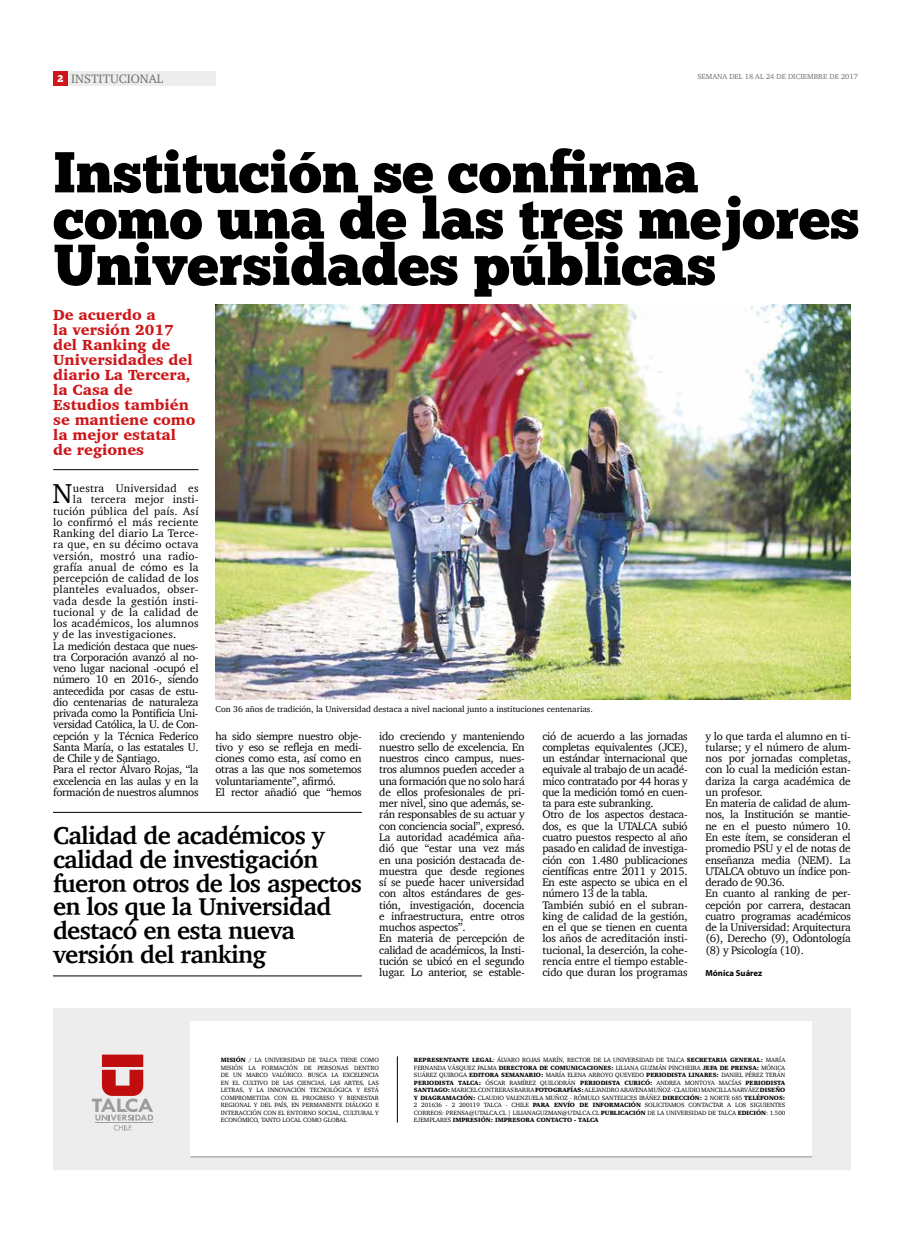
<style>
.page{position:relative;width:904px;height:1241px;background:#fff}
.page>*{position:absolute;margin:0;border:0;box-sizing:border-box;transform-origin:0 0}
.t1{font:57.5px/46.2px "Chunk Five Ex";color:#000}
.t2{font:28px "Charter";color:#000}
.t3{font:700 25px/23.8px "Charter";letter-spacing:-.025em;color:#000}
.t4{font:900 15px/15px "Charter";color:#cd171a}
.t5{font:12.5px "Charter";color:#706f6f}
.t6{font:11.25px/11.2px "Charter";letter-spacing:-.025em;color:#000}
.t7{font:11.25px "Charter";letter-spacing:.02em;color:#000}
.t8{font:10px "Chunk Five Ex";color:#fff}
.t9{font:8.75px "Charter";color:#000}
.t10{font:700 8.75px "Myriad Pro";color:#000}
.t11{font:7.5px "Charter";color:#706f6f}
.t12{font:6.25px/7.5px "Charter";color:#000;text-align:justify}
.s1{font-weight:900}
</style>
<div class="page">
<div style="left:53px;top:71px;width:15px;height:15px;background:#cd171a"></div>
<div style="left:69px;top:71px;width:147px;height:15px;background:#ededed"></div>
<div style="left:53px;top:1008px;width:797px;height:161px;background:#ededed"></div>
<div style="left:190px;top:1020px;width:622px;height:136px;background:#fff"></div>
<hr style="left:397px;top:1056px;width:1px;height:66px;background:#000">
<svg style="left:92px;top:1054px;width:61px;height:76px"></svg>
<hr style="left:95px;top:1121px;width:58px;height:1px;background:#9d9d9c">
<hr style="left:190px;top:1155px;width:622px;height:2px;background:#9d9d9c">
<hr style="left:53px;top:469px;width:145px;height:1px;background:#000">
<hr style="left:53px;top:975px;width:309px;height:1px;background:#000">
<hr style="left:53px;top:812px;width:309px;height:1px;background:#000">
<img style="left:215px;top:305px;width:635px;height:394px">
<p class="t8" style="left:58px;top:71px;width:7px">2</p>
<p class="t11" style="left:697px;top:70px;width:162px">SEMANA DEL 18 AL 24 DE DICIEMBRE DE 2017</p>
<p class="t5" style="left:71px;top:68px;width:94px">INSTITUCIONAL</p>
<h1 class="t1" style="left:54px;top:148px;width:807px">Institución se confirma como una de las tres mejores<br>Universidades públicas</h1>
<h3 class="t4" style="left:53px;top:307px;width:144px">De acuerdo a<br>la versión 2017 del Ranking de<br>Universidades del diario La Tercera, la Casa de<br>Estudios también se mantiene como la mejor estatal de regiones</h3>
<h2 class="t2" style="left:52px;top:469px;width:21px">N</h2>
<p class="t7" style="left:73px;top:478px;width:127px">uestra Universidad es</p>
<p class="t7" style="left:73px;top:489px;width:127px">la tercera mejor insti-</p>
<p class="t7" style="left:53px;top:501px;width:147px">tución pública del país. Así</p>
<p class="t7" style="left:53px;top:512px;width:147px">lo confirmó el más reciente</p>
<p class="t7" style="left:53px;top:523px;width:147px">Ranking del diario La Terce-</p>
<p class="t7" style="left:53px;top:534px;width:147px">ra que, en su décimo octava</p>
<p class="t7" style="left:53px;top:546px;width:147px">versión, mostró una radio-</p>
<p class="t7" style="left:53px;top:557px;width:147px">grafía anual de cómo es la</p>
<p class="t7" style="left:53px;top:568px;width:147px">percepción de calidad de los</p>
<p class="t7" style="left:53px;top:579px;width:147px">planteles evaluados, obser-</p>
<p class="t7" style="left:53px;top:591px;width:147px">vada desde la gestión insti-</p>
<p class="t7" style="left:53px;top:602px;width:147px">tucional y de la calidad de</p>
<p class="t7" style="left:53px;top:613px;width:147px">los académicos, los alumnos</p>
<p class="t7" style="left:53px;top:624px;width:124px">y de las investigaciones.</p>
<p class="t6" style="left:53px;top:640px;width:147px">La medición destaca que nues-</p>
<p class="t6" style="left:53px;top:651px;width:147px">tra Corporación avanzó al no-</p>
<p class="t6" style="left:53px;top:662px;width:147px">veno lugar nacional -ocupó el</p>
<p class="t6" style="left:53px;top:673px;width:147px">número 10 en 2016-, siendo</p>
<p class="t6" style="left:53px;top:685px;width:147px">antecedida por casas de estu-</p>
<p class="t6" style="left:53px;top:696px;width:147px">dio centenarias de naturaleza</p>
<p class="t6" style="left:53px;top:707px;width:147px">privada como la Pontificia Uni-</p>
<p class="t6" style="left:53px;top:718px;width:147px">versidad Católica, la U. de Con-</p>
<p class="t6" style="left:53px;top:730px;width:147px">cepción y la Técnica Federico</p>
<p class="t6" style="left:53px;top:741px;width:147px">Santa María, o las estatales U.</p>
<p class="t6" style="left:53px;top:752px;width:108px">de Chile y de Santiago.</p>
<p class="t6" style="left:53px;top:763px;width:147px">Para el rector Álvaro Rojas, “la</p>
<p class="t6" style="left:53px;top:775px;width:147px">excelencia en las aulas y en la</p>
<p class="t6" style="left:53px;top:786px;width:147px">formación de nuestros alumnos</p>
<p class="t9" style="left:215px;top:701px;width:379px">Con 36 años de tradición, la Universidad destaca a nivel nacional junto a instituciones centenarias.</p>
<p class="t6" style="left:379px;top:730px;width:147px">ido creciendo y manteniendo nuestro sello de excelencia. En nuestros cinco campus, nues&shy;tros alumnos pueden acceder a una formación que no solo hará de ellos profesionales de pri&shy;mer nivel, sino que además, se&shy;rán responsables de su actuar y con conciencia social”, expresó.<br>La autoridad académica aña&shy;dió que “estar una vez más en una posición destacada de&shy;muestra que desde regiones sí se puede hacer universidad con altos estándares de ges&shy;tión, investigación, docencia e infraestructura, entre otros muchos aspectos”.<br>En materia de percepción de calidad de académicos, la Insti&shy;tución se ubicó en el segundo lugar. Lo anterior, se estable-</p>
<p class="t6" style="left:542px;top:730px;width:147px">ció de acuerdo a las jornadas completas equivalentes (JCE), un estándar internacional que equivale al trabajo de un acadé&shy;mico contratado por 44 horas y que la medición tomó en cuen&shy;ta para este subranking.<br>Otro de los aspectos destaca&shy;dos, es que la UTALCA subió cuatro puestos respecto al año pasado en calidad de investiga&shy;ción con 1.480 publicaciones científicas entre 2011 y 2015.<br>En este aspecto se ubica en el número 13 de la tabla.<br>También subió en el subran&shy;king de calidad de la gestión, en el que se tienen en cuenta los años de acreditación insti&shy;tucional, la deserción, la cohe&shy;rencia entre el tiempo estable&shy;cido que duran los programas</p>
<p class="t6" style="left:705px;top:730px;width:147px">y lo que tarda el alumno en ti&shy;tularse; y el número de alum&shy;nos por jornadas completas, con lo cual la medición estan&shy;dariza la carga académica de un profesor.<br>En materia de calidad de alum&shy;nos, la Institución se mantie&shy;ne en el puesto número 10.<br>En este ítem, se consideran el promedio PSU y el de notas de enseñanza media (NEM). La<br>UTALCA obtuvo un índice pon&shy;derado de 90.36.<br>En cuanto al ranking de per&shy;cepción por carrera, destacan cuatro programas académicos de la Universidad: Arquitectura (6), Derecho (9), Odontología (8) y Psicología (10).</p>
<p class="t6" style="left:215px;top:730px;width:148px">ha sido siempre nuestro obje&shy;tivo y eso se refleja en medi&shy;ciones como esta, así como en otras a las que nos sometemos voluntariamente”, afirmó.<br>El rector añadió que “hemos</p>
<h3 class="t3" style="left:53px;top:823px;width:310px">Calidad de académicos y calidad de investigación fueron otros de los aspectos en los que la Universidad destacó en esta nueva versión del ranking</h3>
<p class="t10" style="left:705px;top:967px;width:58px">Mónica Suárez</p>
<p class="t12" style="left:221px;top:1056px;width:160px"><span class="s1">MISIÓN</span> / LA UNIVERSIDAD DE TALCA TIENE COMO MISIÓN LA FORMACIÓN DE PERSONAS DENTRO DE UN MARCO VALÓRICO. BUSCA LA EXCELENCIA EN EL CULTIVO DE LAS CIENCIAS, LAS ARTES, LAS LETRAS, Y LA INNOVACIÓN TECNOLÓGICA Y ESTÁ COMPROMETIDA CON EL PROGRESO Y BIENESTAR REGIONAL Y DEL PAÍS, EN PERMANENTE DIÁLOGO E INTERACCIÓN CON EL ENTORNO SOCIAL, CULTURAL Y ECONÓMICO, TANTO LOCAL COMO GLOBAL</p>
<p class="t12" style="left:414px;top:1056px;width:373px"><span class="s1">REPRESENTANTE LEGAL</span>: ÁLVARO ROJAS MARÍN, RECTOR DE LA UNIVERSIDAD DE TALCA <span class="s1">SECRETARIA GENERAL:</span> MARÍA FERNANDA VÁSQUEZ PALMA <span class="s1">DIRECTORA DE COMUNICACIONES:</span> LILIANA GUZMÁN PINCHEIRA <span class="s1">JEFA DE PRENSA:</span> MÓNICA SUÁREZ QUIROGA <span class="s1">EDITORA SEMANARIO:</span> MARÍA ELENA ARROYO QUEVEDO <span class="s1">PERIODISTA LINARES:</span> DANIEL PÉREZ TERÁN <span class="s1">PERIODISTA TALCA:</span> ÓSCAR RAMÍREZ QUILODRÁN <span class="s1">PERIODISTA CURICÓ:</span> ANDREA MONTOYA MACÍAS <span class="s1">PERIODISTA SANTIAGO:</span> MARICEL CONTRERAS BARRA <span class="s1">FOTOGRAFÍAS:</span> ALEJANDRO ARAVENA MUÑOZ - CLAUDIO MANCILLA NARVÁEZ <span class="s1">DISEÑO Y DIAGRAMACIÓN:</span> CLAUDIO VALENZUELA MUÑOZ - RÓMULO SANTELICES IBÁÑEZ <span class="s1">DIRECCIÓN:</span> 2 NORTE 685 <span class="s1">TELÉFONOS:<br></span>2 201636 - 2 200119 TALCA - CHILE <span class="s1">PARA ENVÍO DE INFORMACIÓN</span> SOLICITAMOS CONTACTAR A LOS SIGUIENTES CORREOS: PRENSA@UTALCA.CL | LILIANAGUZMAN@UTALCA.CL <span class="s1">PUBLICACIÓN</span> DE LA UNIVERSIDAD DE TALCA <span class="s1">EDICIÓN</span>: 1.500<br>EJEMPLARES <span class="s1">IMPRESIÓN: IMPRESORA CONTACTO - TALCA</span></p>
</div>
